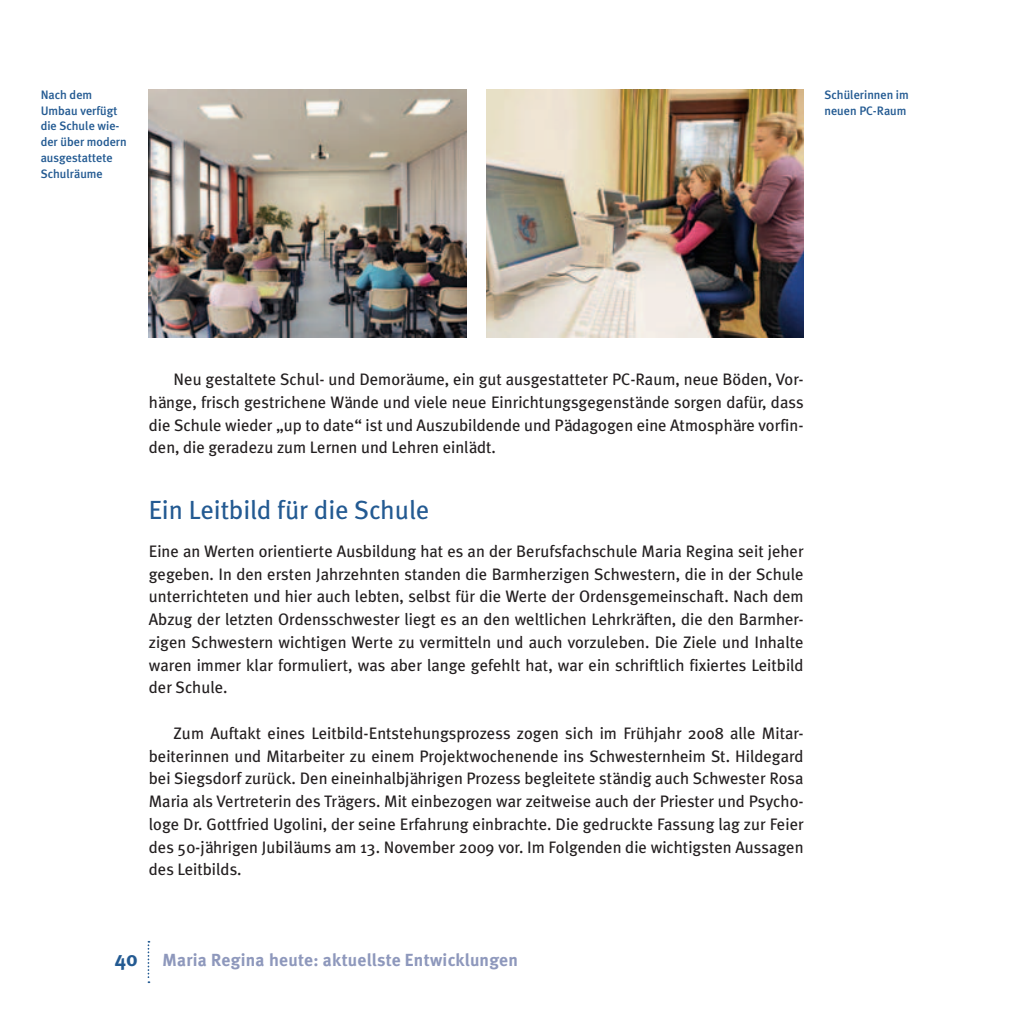
<style>
.page{position:relative;width:1017px;height:1017px;background:#fff}
.page>*{position:absolute;margin:0;border:0;box-sizing:border-box;transform-origin:0 0}
.t1{font:26.25px "Meta Book LF";color:#235a92}
.t2{font:700 17.5px "Meta";letter-spacing:.015em;color:#8e98bc}
.t3{font:16.62px/22.8px "Meta Plus";color:#231f20;text-align:justify}
.t4{font:500 12.25px/15.8px "Meta Plus";color:#235a92}
.s1{font-size:21px;color:#235a92}
</style>
<div class="page">
<svg style="left:148px;top:941px;width:1px;height:42px"></svg>
<img style="left:149px;top:89px;width:317px;height:248px">
<img style="left:486px;top:89px;width:318px;height:248px">
<p class="t4" style="left:41px;top:87px;width:88px">Nach dem<br>Umbau verfügt die Schule wie&shy;der über modern ausgestattete<br>Schulräume</p>
<p class="t4" style="left:824px;top:87px;width:86px">Schülerinnen im neuen PC-Raum</p>
<p class="t3" style="left:149px;top:368px;width:656px;text-indent:25px">Neu gestaltete Schul- und Demoräume, ein gut ausgestatteter PC-Raum, neue Böden, Vor&shy;hänge, frisch gestrichene Wände und viele neue Einrichtungsgegenstände sorgen dafür, dass die Schule wieder „up to date“ ist und Auszubildende und Pädagogen eine Atmosphäre vorfin&shy;den, die geradezu zum Lernen und Lehren einlädt.</p>
<h1 class="t1" style="left:149px;top:495px;width:282px">Ein Leitbild für die Schule</h1>
<p class="t3" style="left:149px;top:540px;width:656px">Eine an Werten orientierte Ausbildung hat es an der Berufsfachschule Maria Regina seit jeher gegeben. In den ersten Jahrzehnten standen die Barmherzigen Schwestern, die in der Schule unterrichteten und hier auch lebten, selbst für die Werte der Ordensgemeinschaft. Nach dem Abzug der letzten Ordensschwester liegt es an den weltlichen Lehrkräften, die den Barmher&shy;zigen Schwestern wichtigen Werte zu vermitteln und auch vorzuleben. Die Ziele und Inhalte waren immer klar formuliert, was aber lange gefehlt hat, war ein schriftlich fixiertes Leitbild der Schule.</p>
<p class="t3" style="left:149px;top:722px;width:656px;text-indent:25px">Zum Auftakt eines Leitbild-Entstehungsprozess zogen sich im Frühjahr 2008 alle Mitar&shy;beiterinnen und Mitarbeiter zu einem Projektwochenende ins Schwesternheim St. Hildegard bei Siegsdorf zurück. Den eineinhalbjährigen Prozess begleitete ständig auch Schwester Rosa Maria als Vertreterin des Trägers. Mit einbezogen war zeitweise auch der Priester und Psycho&shy;loge Dr. Gottfried Ugolini, der seine Erfahrung einbrachte. Die gedruckte Fassung lag zur Feier des 50-jährigen Jubiläums am 13. November 2009 vor. Im Folgenden die wichtigsten Aussagen des Leitbilds.</p>
<p class="t2" style="left:115px;top:949px;width:405px"><span class="s1">40</span> Maria Regina heute: aktuellste Entwicklungen</p>
</div>
